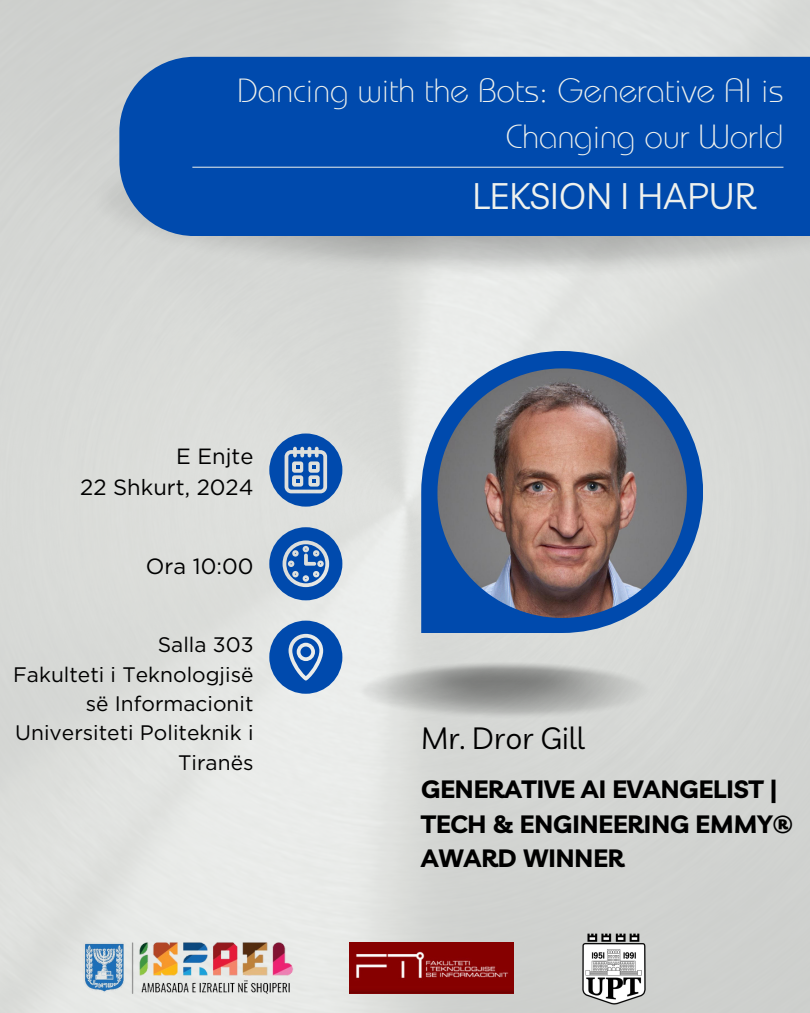
<style>
.page{position:relative;width:810px;height:1013px;background:#fff}
.page>*{position:absolute;margin:0;border:0;box-sizing:border-box;transform-origin:0 0}
.t1{font:36px "Livvic";color:#eff1ed}
.t2{font:300 33.3px/46.5px "Bauhaus Pro";color:#eff1ed;text-align:right}
.t3{font:30px "Livvic";color:#000}
.t4{font:700 25px/34.5px "Livvic";color:#000}
.t5{font:22px "Gotham";color:#000}
.t6{font:21px/29.3px "Gotham";color:#000;text-align:right}
</style>
<div class="page">
<img style="left:0;top:0;width:810px;height:1012px">
<img style="left:358px;top:661px;width:293px;height:58px">
<img style="left:91px;top:116px;width:719px;height:164px">
<svg style="left:421px;top:351px;width:282px;height:282px;background:#6f95c5"></svg>
<img style="left:437px;top:368px;width:250px;height:249px">
<svg style="left:269px;top:527px;width:73px;height:73px;background:#5282bf"></svg>
<svg style="left:269px;top:433px;width:73px;height:73px;background:#5c88c0"></svg>
<svg style="left:269px;top:620px;width:73px;height:73px;background:#4c7ec0"></svg>
<div style="left:119px;top:57px;width:691px;height:179px;background:#004aad"></div>
<hr style="left:192px;top:167px;width:591px;height:1px;background:#eff1ed">
<img style="left:350px;top:942px;width:163px;height:51px">
<img style="left:577px;top:932px;width:74px;height:74px">
<img style="left:81px;top:937px;width:214px;height:60px">
<p class="t2" style="left:238px;top:72px;width:547px">Dancing with the Bots: Generative AI is<br>Changing our World</p>
<p class="t1" style="left:473px;top:173px;width:285px">LEKSION I HAPUR</p>
<p class="t5" style="left:176px;top:443px;width:79px">E Enjte</p>
<h3 class="t5" style="left:80px;top:474px;width:175px">22 Shkurt, 2024</h3>
<p class="t5" style="left:146px;top:552px;width:109px">Ora 10:00</p>
<p class="t6" style="left:158px;top:630px;width:97px">Salla 303</p>
<p class="t6" style="left:13px;top:659px;width:242px">Fakulteti i Teknologjisë së Informacionit</p>
<p class="t6" style="left:15px;top:718px;width:240px">Universiteti Politeknik i<br>Tiranës</p>
<p class="t3" style="left:421px;top:718px;width:165px">Mr. Dror Gill</p>
<h4 class="t4" style="left:421px;top:771px;width:374px">GENERATIVE AI EVANGELIST |<br>TECH &amp; ENGINEERING EMMY®<br>AWARD WINNER</h4>
</div>
